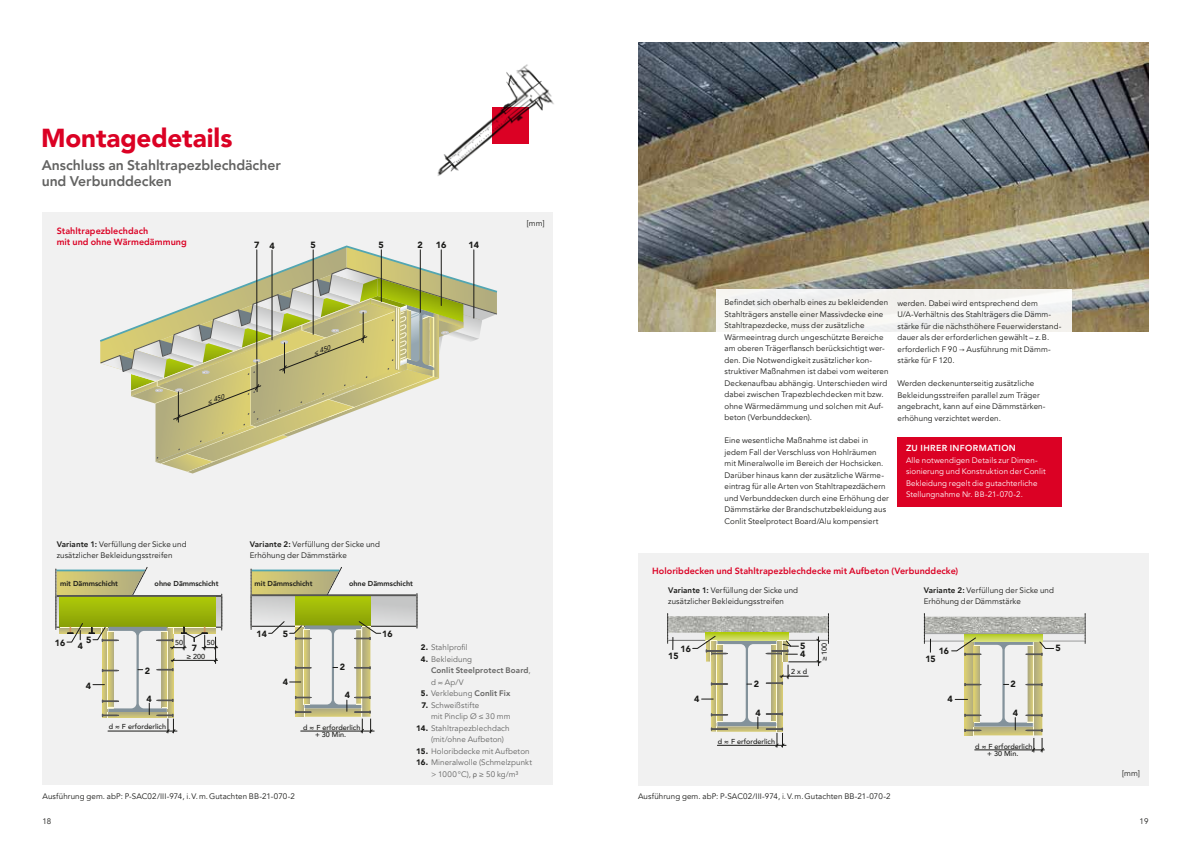
<style>
.page{position:relative;width:1191px;height:842px;background:#fff}
.page>*{position:absolute;margin:0;border:0;box-sizing:border-box;transform-origin:0 0}
.t1{font:900 26px "Avenir LT Pro";letter-spacing:-.005em;color:#db0124}
.t2{font:800 14px/16px "Avenir LT Pro";letter-spacing:-.005em;color:#636362}
.t3{font:800 9px/11.5px "Avenir LT Pro";letter-spacing:.005em;color:#db0124}
.t4{font:900 9px "Avenir LT Pro";color:#1a1a18}
.t5{font:800 8.7px "Avenir LT Pro";letter-spacing:.04em;color:#fff}
.t6{font:8px/11.5px "Avenir LT Pro";letter-spacing:.01em;color:#1a1a18}
.t7{font:8px/11.5px "Avenir LT Pro";letter-spacing:.01em;color:#636362}
.t8{font:8px/11.5px "Avenir LT Pro";letter-spacing:.01em;color:#fff}
.t9{font:800 8px/11.5px "Avenir LT Pro";letter-spacing:.015em;color:#636362}
.t10{font:500 7.2px/7.2px "Avenir LT Pro";color:#1a1a18;text-align:center}
.t11{font:800 7.2px "Avenir LT Pro";color:#1a1a18}
.t12{font:italic 500 6.7px "Avenir LT Pro";color:#1a1a18}
.s1{font-weight:800}
.s2{font-family:"Arial Unicode MS"}
.s3{font-size:7.8px}
.s4{font-weight:900;color:#1a1a18}
.s5{font-weight:400}
.s6{font-family:"Arial Unicode MS";font-size:7.3px}
</style>
<div class="page">
<img style="left:638px;top:43px;width:510px;height:289px">
<div style="left:716px;top:289px;width:355px;height:217px;background:linear-gradient(to bottom,#f7f7f5,#fff)"></div>
<div style="left:43px;top:213px;width:510px;height:572px;background:#f1f1f1"></div>
<div style="left:638px;top:553px;width:510px;height:232px;background:#f1f1f1"></div>
<div style="left:897px;top:437px;width:165px;height:70px;background:#db0124"></div>
<img style="left:437px;top:64px;width:117px;height:112px">
<svg style="left:100px;top:245px;width:397px;height:228px"></svg>
<hr style="left:473px;top:250px;width:1px;height:68px;background:#1a1a18">
<hr style="left:420px;top:250px;width:1px;height:62px;background:#1a1a18">
<hr style="left:441px;top:250px;width:1px;height:55px;background:#1a1a18">
<hr style="left:313px;top:250px;width:1px;height:84px;background:#1a1a18">
<hr style="left:257px;top:250px;width:1px;height:109px;background:#1a1a18">
<hr style="left:272px;top:250px;width:1px;height:90px;background:#1a1a18">
<hr style="left:381px;top:250px;width:1px;height:52px;background:#1a1a18">
<hr style="left:55px;top:569px;width:1px;height:61px;background:#fff">
<svg style="left:56px;top:567px;width:167px;height:166px"></svg>
<div style="left:668px;top:633px;width:160px;height:7px;background:#ececed"></div>
<hr style="left:667px;top:640px;width:161px;height:1px;background:#6f6f6e">
<img style="left:673px;top:616px;width:155px;height:17px">
<div style="left:705px;top:633px;width:83px;height:7px;background:#b7ce2e"></div>
<hr style="left:788px;top:662px;width:33px;height:1px;background:#1a1a18">
<svg style="left:816px;top:637px;width:4px;height:29px"></svg>
<svg style="left:828px;top:614px;width:1px;height:29px"></svg>
<svg style="left:667px;top:613px;width:6px;height:37px"></svg>
<svg style="left:692px;top:636px;width:116px;height:111px"></svg>
<hr style="left:250px;top:569px;width:2px;height:61px;background:#fff">
<svg style="left:251px;top:567px;width:167px;height:166px"></svg>
<div style="left:924px;top:633px;width:161px;height:8px;background:#ececed"></div>
<hr style="left:924px;top:641px;width:161px;height:1px;background:#9c9d9d">
<svg style="left:964px;top:634px;width:78px;height:4px"></svg>
<img style="left:931px;top:617px;width:153px;height:16px">
<hr style="left:924px;top:633px;width:161px;height:1px;background:#9c9d9d">
<hr style="left:923px;top:613px;width:2px;height:30px;background:#fff">
<svg style="left:924px;top:613px;width:7px;height:39px"></svg>
<hr style="left:1084px;top:613px;width:1px;height:30px;background:#fff">
<svg style="left:1085px;top:613px;width:1px;height:30px"></svg>
<svg style="left:951px;top:638px;width:103px;height:114px"></svg>
<h1 class="t1" style="left:41px;top:122px;width:193px">Montagedetails</h1>
<h2 class="t2" style="left:42px;top:158px;width:241px">Anschluss an Stahltrapezblechdächer und Verbunddecken</h2>
<p class="t3" style="left:57px;top:225px;width:132px">Stahltrapezblechdach<br>mit und ohne Wärmedämmung</p>
<p class="t4" style="left:254px;top:240px;width:22px">7 4</p>
<p class="t4" style="left:310px;top:240px;width:7px">5</p>
<p class="t4" style="left:379px;top:240px;width:7px">5</p>
<p class="t4" style="left:417px;top:240px;width:7px">2</p>
<p class="t4" style="left:436px;top:240px;width:12px">16</p>
<p class="t4" style="left:468px;top:240px;width:12px">14</p>
<p class="t12" style="left:206px;top:399px;width:19px;rotate:-21deg">≤ 450</p>
<p class="t12" style="left:312px;top:350px;width:19px;rotate:-21deg">≤ 450</p>
<p class="t6" style="left:527px;top:218px;width:19px">[mm]</p>
<p class="t6" style="left:57px;top:538px;width:131px"><span class="s1">Variante 1:</span> Verfüllung der Sicke und zusätzlicher Bekleidungsstreifen</p>
<p class="t11" style="left:60px;top:579px;width:60px">mit Dämmschicht</p>
<p class="t11" style="left:155px;top:579px;width:65px">ohne Dämmschicht</p>
<p class="t6" style="left:250px;top:538px;width:132px"><span class="s1">Variante 2:</span> Verfüllung der Sicke und<br>Erhöhung der Dämmstärke</p>
<p class="t11" style="left:254px;top:579px;width:60px">mit Dämmschicht</p>
<p class="t11" style="left:349px;top:579px;width:65px">ohne Dämmschicht</p>
<p class="t6" style="left:724px;top:297px;width:166px">Befindet sich oberhalb eines zu bekleidenden Stahlträgers anstelle einer Massivdecke eine Stahltrapezdecke, muss der zusätzliche Wärmeeintrag durch ungeschützte Bereiche am oberen Trägerflansch berücksichtigt wer&shy;den. Die Notwendigkeit zusätzlicher kon&shy;struktiver Maßnahmen ist dabei vom weiteren Deckenaufbau abhängig. Unterschieden wird dabei zwischen Trapezblechdecken mit bzw. ohne Wärmedämmung und solchen mit Auf&shy;beton (Verbunddecken).</p>
<p class="t6" style="left:724px;top:435px;width:166px">Eine wesentliche Maßnahme ist dabei in jedem Fall der Verschluss von Hohlräumen mit Mineralwolle im Bereich der Hochsicken.<br>Darüber hinaus kann der zusätzliche Wärme&shy;eintrag für alle Arten von Stahltrapezdächern und Verbunddecken durch eine Erhöhung der Dämmstärke der Brandschutzbekleidung aus Conlit Steelprotect Board/Alu kompensiert</p>
<p class="t6" style="left:897px;top:297px;width:165px">werden. Dabei wird entsprechend dem U/A-Verhältnis des Stahlträgers die Dämm&shy;stärke für die nächsthöhere Feuerwiderstand&shy;dauer als der erforderlichen gewählt – z.B. erforderlich F 90 <span class="s2">→</span> Ausführung mit Dämm&shy;stärke für F 120.</p>
<p class="t6" style="left:897px;top:378px;width:149px">Werden deckenunterseitig zusätzliche Bekleidungsstreifen parallel zum Träger angebracht, kann auf eine Dämmstärken&shy;erhöhung verzichtet werden.</p>
<p class="t5" style="left:906px;top:443px;width:111px">ZU IHRER INFORMATION</p>
<p class="t8" style="left:906px;top:454px;width:141px">Alle notwendigen Details zur Dimen&shy;sionierung und Konstruktion der Conlit Bekleidung regelt die gutachterliche Stellungnahme Nr. <span class="s3">BB</span>-21-070-2.</p>
<p class="t3" style="left:652px;top:565px;width:307px">Holoribdecken und Stahltrapezblechdecke mit Aufbeton (Verbunddecke)</p>
<p class="t6" style="left:668px;top:584px;width:131px"><span class="s1">Variante 1:</span> Verfüllung der Sicke und zusätzlicher Bekleidungsstreifen</p>
<p class="t6" style="left:923px;top:584px;width:132px"><span class="s1">Variante 2:</span> Verfüllung der Sicke und<br>Erhöhung der Dämmstärke</p>
<p class="t4" style="left:257px;top:628px;width:12px">14</p>
<p class="t4" style="left:283px;top:628px;width:7px">5</p>
<p class="t4" style="left:382px;top:628px;width:12px">16</p>
<p class="t4" style="left:86px;top:635px;width:7px">5</p>
<p class="t4" style="left:55px;top:637px;width:12px">16</p>
<p class="t10" style="left:175px;top:639px;width:10px">50</p>
<p class="t10" style="left:207px;top:639px;width:10px">50</p>
<p class="t4" style="left:800px;top:641px;width:7px">5</p>
<p class="t10" style="left:820px;top:661px;width:20px;rotate:-90deg">≥ 100</p>
<p class="t10" style="left:791px;top:668px;width:18px">2 x d</p>
<p class="t4" style="left:78px;top:641px;width:7px">4</p>
<p class="t4" style="left:192px;top:643px;width:7px">7</p>
<p class="t4" style="left:86px;top:680px;width:7px">4</p>
<p class="t4" style="left:147px;top:693px;width:7px">4</p>
<p class="t7" style="left:421px;top:642px;width:48px"><span class="s4">2.</span> Stahlprofil</p>
<p class="t9" style="left:431px;top:653px;width:101px;text-indent:-10px"><span class="s4">4.</span> <span class="s5">Bekleidung<br></span>Conlit Steelprotect Board<span class="s5">, d ≈ Ap/V</span></p>
<p class="t7" style="left:421px;top:688px;width:91px"><span class="s4">5.</span> Verklebung <span class="s1">Conlit Fix</span></p>
<p class="t7" style="left:431px;top:699px;width:81px;text-indent:-9px"><span class="s4">7.</span> Schweißstifte<br>mit Pinclip Ø ≤ 30 mm</p>
<p class="t7" style="left:431px;top:722px;width:80px;text-indent:-15px"><span class="s4">14.</span> Stahltrapezblechdach (mit/ohne Aufbeton)</p>
<p class="t7" style="left:416px;top:745px;width:115px"><span class="s4">15.</span> Holoribdecke mit Aufbeton</p>
<p class="t7" style="left:416px;top:757px;width:117px;text-align:center"><span class="s4">16.</span> Mineralwolle (Schmelzpunkt &gt; 1000°C), <span class="s6">ρ</span> ≥ 50 kg/m³</p>
<p class="t4" style="left:680px;top:643px;width:12px">16</p>
<p class="t4" style="left:800px;top:648px;width:7px">4</p>
<p class="t4" style="left:668px;top:651px;width:12px">15</p>
<p class="t10" style="left:186px;top:653px;width:20px">≥ 200</p>
<p class="t4" style="left:340px;top:662px;width:7px">2</p>
<p class="t4" style="left:145px;top:665px;width:7px">2</p>
<p class="t4" style="left:283px;top:676px;width:7px">4</p>
<p class="t4" style="left:753px;top:678px;width:7px">2</p>
<p class="t4" style="left:345px;top:690px;width:7px">4</p>
<p class="t4" style="left:694px;top:693px;width:7px">4</p>
<p class="t4" style="left:755px;top:707px;width:7px">4</p>
<p class="t10" style="left:109px;top:723px;width:59px">d ≈ F erforderlich</p>
<p class="t10" style="left:303px;top:724px;width:59px">d ≈ F erforderlich + 30 Min.</p>
<p class="t10" style="left:718px;top:737px;width:59px">d ≈ F erforderlich</p>
<p class="t6" style="left:43px;top:791px;width:254px">Ausführung gem. abP: P-SAC02/III-974, i.V.m.Gutachten BB-21-070-2</p>
<p class="t6" style="left:638px;top:791px;width:254px">Ausführung gem. abP: P-SAC02/III-974, i.V.m.Gutachten BB-21-070-2</p>
<p class="t4" style="left:938px;top:645px;width:12px">16</p>
<p class="t4" style="left:925px;top:654px;width:12px">15</p>
<p class="t4" style="left:947px;top:693px;width:7px">4</p>
<p class="t4" style="left:1010px;top:678px;width:7px">2</p>
<p class="t4" style="left:1013px;top:707px;width:7px">4</p>
<p class="t10" style="left:975px;top:743px;width:59px">d ≈ F erforderlich + 30 Min.</p>
<p class="t4" style="left:1055px;top:642px;width:7px">5</p>
<p class="t6" style="left:1122px;top:768px;width:19px">[mm]</p>
<p class="t6" style="left:43px;top:815px;width:10px">18</p>
<p class="t6" style="left:1139px;top:815px;width:10px">19</p>
</div>
